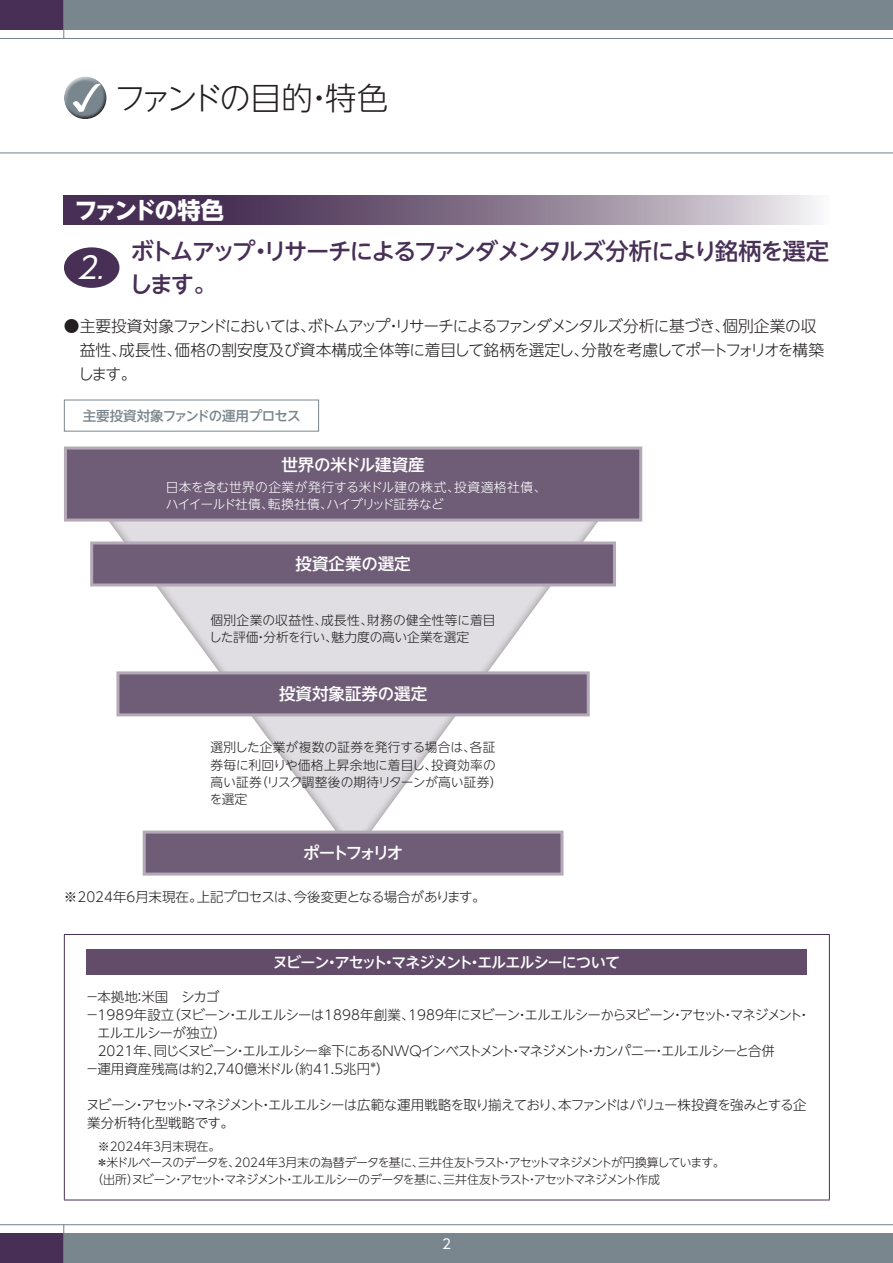
<style>
.page{position:relative;width:893px;height:1263px;background:#fff}
.page>*{position:absolute;margin:0;border:0;box-sizing:border-box;transform-origin:0 0}
.t1{font:300 31.5px "UD Shin Go NT Pro";letter-spacing:-.11em;color:#231f20}
.t2{font:italic 30px "UD Shin Go NT Pro";color:#fff}
.t3{font:500 23.25px/32.2px "UD Shin Go NT Pro";letter-spacing:-.075em;color:#472f55}
.t4{font:700 23.25px "UD Shin Go NT Pro";letter-spacing:-.125em;color:#fff}
.t5{font:500 16.5px "UD Shin Go NT Pro";letter-spacing:-.01em;color:#fff}
.t6{font:500 16.5px "UD Shin Go NT Pro";letter-spacing:-.17em;color:#fff}
.t7{font:300 15.75px/24px "UD Shin Go NT Pro";letter-spacing:-.055em;color:#231f20}
.t8{font:500 15px "UD Shin Go NT Pro";letter-spacing:-.07em;color:#fff}
.t9{font:300 13.5px/18px "UD Shin Go NT Pro";letter-spacing:-.055em;color:#231f20}
.t10{font:300 13.5px "UD Shin Go NT Pro";letter-spacing:-.01em;color:#231f20}
.t11{font:300 13.5px "UD Shin Go NT Pro";color:#231f20}
.t12{font:500 13.5px "UD Shin Go NT Pro";letter-spacing:-.025em;color:#7a868d}
.t13{font:13.5px "UD Shin Go NT Pro";color:#fff}
.t14{font:300 12.75px/17.2px "UD Shin Go NT Pro";color:#231f20}
.t15{font:300 12.75px/17.2px "UD Shin Go NT Pro";letter-spacing:.005em;color:#fff}
.t16{font:300 12px "UD Shin Go NT Pro";letter-spacing:-.09em;color:#231f20}
.t17{font:300 12px "UD Shin Go NT Pro";color:#231f20}
.s1{font-size:23.25px}
</style>
<div class="page">
<div style="left:64px;top:0;width:829px;height:30px;background:#7a868d"></div>
<div style="left:64px;top:1233px;width:829px;height:30px;background:#7a868d"></div>
<hr style="left:0;top:38px;width:893px;height:1px;background:#7a868d">
<hr style="left:0;top:152px;width:893px;height:1px;background:#7a868d">
<hr style="left:0;top:1224px;width:893px;height:1px;background:#7a868d">
<div style="left:0;top:0;width:64px;height:30px;background:#472f55"></div>
<div style="left:0;top:1233px;width:64px;height:30px;background:#472f55"></div>
<hr style="left:63px;top:0;width:1px;height:39px;background:#7a868d">
<hr style="left:63px;top:1224px;width:1px;height:39px;background:#7a868d">
<svg style="left:64px;top:196px;width:754px;height:29px;background:#827189"></svg>
<div style="left:64px;top:247px;width:55px;height:41px;background:#472f55;border-radius:50%"></div>
<div style="left:67px;top:464px;width:573px;height:393px;background:#231f20;opacity:.5"></div>
<div style="left:90px;top:541px;width:526px;height:45px;background:#6f5c77;border:3px solid #b4a9b6"></div>
<div style="left:116px;top:671px;width:474px;height:45px;background:#6f5c77;border:3px solid #b4a9b6"></div>
<div style="left:143px;top:830px;width:420px;height:45px;background:#6f5c77;border:3px solid #b4a9b6"></div>
<div style="left:64px;top:446px;width:578px;height:75px;background:#6f5c77;border:3px solid #b4a9b6"></div>
<hr style="left:829px;top:935px;width:1px;height:55px;background:#472f55">
<hr style="left:829px;top:990px;width:1px;height:150px;background:#472f55">
<hr style="left:829px;top:1140px;width:1px;height:59px;background:#472f55">
<hr style="left:64px;top:934px;width:766px;height:1px;background:#472f55">
<hr style="left:64px;top:935px;width:1px;height:55px;background:#472f55">
<hr style="left:64px;top:990px;width:1px;height:150px;background:#472f55">
<hr style="left:64px;top:1140px;width:1px;height:59px;background:#472f55">
<hr style="left:64px;top:1199px;width:766px;height:1px;background:#472f55">
<div style="left:87px;top:949px;width:720px;height:26px;background:#624c6a"></div>
<div style="left:64px;top:76px;width:43px;height:34px;background:#fff;opacity:.75"></div>
<div style="left:64px;top:83px;width:44px;height:38px;background:#231f20;opacity:.75"></div>
<h1 class="t1" style="left:114px;top:72px;width:275px">ファンドの目的・特色</h1>
<h3 class="t4" style="left:74px;top:191px;width:151px">ファンドの特色</h3>
<h2 class="t2" style="left:77px;top:243px;width:34px">2<span class="s1">.</span></h2>
<h3 class="t3" style="left:129px;top:235px;width:701px">ボトムアップ・リサーチによるファンダメンタルズ分析により銘柄を選定します。</h3>
<p class="t7" style="left:78px;top:313px;width:748px;text-indent:-14px">●主要投資対象ファンドにおいては、ボトムアップ・リサーチによるファンダメンタルズ分析に基づき、個別企業の収益性、成長性、価格の割安度及び資本構成全体等に着目して銘柄を選定し、分散を考慮してポートフォリオを構築します。</p>
<p class="t12" style="left:83px;top:405px;width:219px">主要投資対象ファンドの運用プロセス</p>
<p class="t5" style="left:281px;top:451px;width:145px">世界の米ドル建資産</p>
<p class="t15" style="left:166px;top:478px;width:382px">日本を含む世界の企業が発行する米ドル建の株式、投資適格社債、ハイイールド社債、転換社債、ハイブリッド証券など</p>
<p class="t5" style="left:296px;top:551px;width:117px">投資企業の選定</p>
<p class="t14" style="left:209px;top:611px;width:288px">個別企業の収益性、成長性、財務の健全性等に着目した評価・分析を行い、魅力度の高い企業を選定</p>
<p class="t5" style="left:279px;top:680px;width:150px">投資対象証券の選定</p>
<p class="t14" style="left:210px;top:738px;width:294px">選別した企業が複数の証券を発行する場合は、各証券毎に利回りや価格上昇余地に着目し、投資効率の高い証券（リスク調整後の期待リターンが高い証券）を選定</p>
<p class="t6" style="left:303px;top:840px;width:102px">ポートフォリオ</p>
<p class="t10" style="left:64px;top:886px;width:423px">※2024年6月末現在。上記プロセスは、今後変更となる場合があります。</p>
<p class="t8" style="left:273px;top:950px;width:349px">ヌビーン・アセット・マネジメント・エルエルシーについて</p>
<p class="t9" style="left:86px;top:987px;width:135px">－本拠地：米国　シカゴ</p>
<p class="t9" style="left:86px;top:1005px;width:727px">－1989年設立（ヌビーン・エルエルシーは1898年創業、1989年にヌビーン・エルエルシーからヌビーン・アセット・マネジメント・</p>
<p class="t9" style="left:97px;top:1023px;width:131px">エルエルシーが独立）</p>
<p class="t9" style="left:98px;top:1041px;width:679px">2021年、同じくヌビーン・エルエルシー傘下にあるNWQインベストメント・マネジメント・カンパニー・エルエルシーと合併</p>
<p class="t11" style="left:86px;top:1058px;width:306px">－運用資産残高は約2,740億米ドル（約41.5兆円<sup>＊</sup>）</p>
<p class="t9" style="left:86px;top:1095px;width:722px">ヌビーン・アセット・マネジメント・エルエルシーは広範な運用戦略を取り揃えており、本ファンドはバリュー株投資を強みとする企業分析特化型戦略です。</p>
<p class="t17" style="left:98px;top:1136px;width:124px">※2024年３月末現在。</p>
<p class="t16" style="left:96px;top:1153px;width:630px">＊米ドルベースのデータを、2024年３月末の為替データを基に、三井住友トラスト・アセットマネジメントが円換算しています。</p>
<p class="t16" style="left:91px;top:1169px;width:570px">（出所）ヌビーン・アセット・マネジメント・エルエルシーのデータを基に、三井住友トラスト・アセットマネジメント作成</p>
<p class="t13" style="left:442px;top:1233px;width:10px">2</p>
</div>
